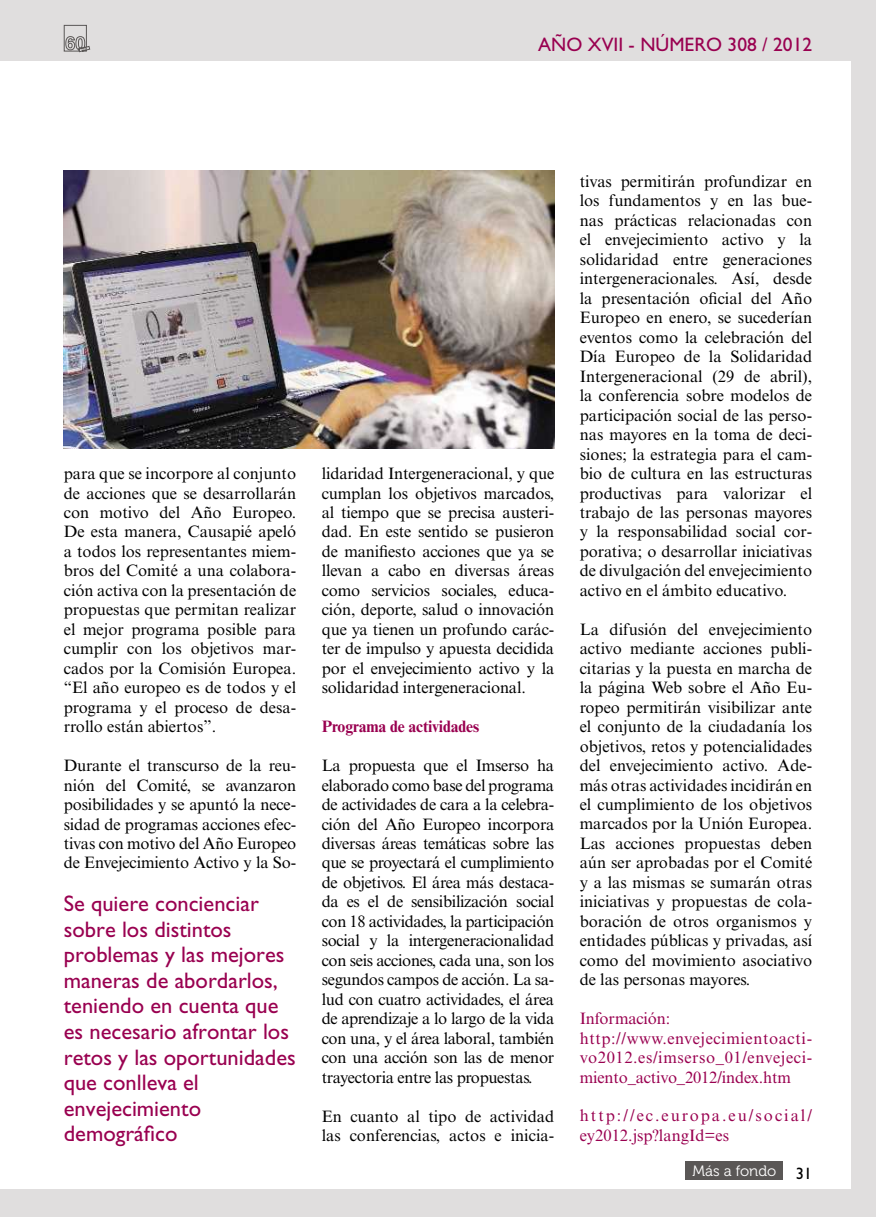
<style>
.page{position:relative;width:876px;height:1217px;background:#fff}
.page>*{position:absolute;margin:0;border:0;box-sizing:border-box;transform-origin:0 0}
.SUMARIO{font:22.5px/25.5px "Gill Sans";color:#990050}
.t1{font:19.5px "Gill Sans";color:#990050}
.t2{font:16.5px/19.5px "Times New Roman MT Std";letter-spacing:-.01em;color:#000;text-align:justify}
.t3{font:16.5px/19.5px "Times New Roman MT Std";letter-spacing:.035em;color:#990050}
.t4{font:16.5px/19.5px "Times New Roman MT Std";letter-spacing:.105em;color:#990050}
.t5{font:700 16.5px "Times New Roman MT Std";letter-spacing:-.01em;color:#990050;scale:.96 1}
.t6{font:16.5px "Gill Sans";color:#000}
.t7{font:15px "Museo 300";color:#fff}
</style>
<div class="page">
<div style="left:0;top:0;width:876px;height:1216px;background:#e0dede"></div>
<div style="left:0;top:61px;width:850px;height:1127px;background:#fff"></div>
<svg style="left:64px;top:25px;width:26px;height:27px"></svg>
<div style="left:685px;top:1161px;width:98px;height:18px;background:#5a5756"></div>
<img style="left:64px;top:170px;width:490px;height:279px">
<p class="t1" style="left:538px;top:33px;width:276px">AÑO XVII - NÚMERO 308 / 2012</p>
<p class="t2" style="left:64px;top:463px;width:234px">para que se incorpore al conjunto de acciones que se desarrollarán con motivo del Año Europeo.<br>De esta manera, Causapié apeló a todos los representantes miem&shy;bros del Comité a una colabora&shy;ción activa con la presentación de propuestas que permitan realizar el mejor programa posible para cumplir con los objetivos mar&shy;cados por la Comisión Europea. “El año europeo es de todos y el programa y el proceso de desa&shy;rrollo están abiertos”.</p>
<p class="t2" style="left:64px;top:755px;width:234px">Durante el transcurso de la reu&shy;nión del Comité, se avanzaron posibilidades y se apuntó la nece&shy;sidad de programas acciones efec&shy;tivas con motivo del Año Europeo de Envejecimiento Activo y la So-</p>
<p class="SUMARIO" style="left:64px;top:890px;width:233px">Se quiere concienciar sobre los distintos problemas y las mejores maneras de abordarlos, teniendo en cuenta que es necesario afrontar los retos y las oportunidades que conlleva el envejecimiento demográfico</p>
<p class="t2" style="left:322px;top:463px;width:234px">lidaridad Intergeneracional, y que cumplan los objetivos marcados, al tiempo que se precisa austeri&shy;dad. En este sentido se pusieron de manifiesto acciones que ya se llevan a cabo en diversas áreas como servicios sociales, educa&shy;ción, deporte, salud o innovación que ya tienen un profundo carác&shy;ter de impulso y apuesta decidida por el envejecimiento activo y la solidaridad intergeneracional.</p>
<p class="t5" style="left:322px;top:716px;width:165px">Programa de actividades</p>
<p class="t2" style="left:322px;top:755px;width:234px">La propuesta que el Imserso ha elaborado como base del programa de actividades de cara a la celebra&shy;ción del Año Europeo incorpora diversas áreas temáticas sobre las que se proyectará el cumplimiento de objetivos. El área más destaca&shy;da es el de sensibilización social con 18 actividades, la participación social y la intergeneracionalidad con seis acciones, cada una, son los segundos campos de acción. La sa&shy;lud con cuatro actividades, el área de aprendizaje a lo largo de la vida con una, y el área laboral, también con una acción son las de menor trayectoria entre las propuestas.</p>
<p class="t2" style="left:322px;top:1105px;width:234px">En cuanto al tipo de actividad las conferencias, actos e inicia-</p>
<p class="t2" style="left:580px;top:172px;width:234px">tivas permitirán profundizar en los fundamentos y en las bue&shy;nas prácticas relacionadas con el envejecimiento activo y la solidaridad entre generaciones intergeneracionales. Así, desde la presentación oficial del Año Europeo en enero, se sucederían eventos como la celebración del Día Europeo de la Solidaridad Intergeneracional (29 de abril), la conferencia sobre modelos de participación social de las perso&shy;nas mayores en la toma de deci&shy;siones; la estrategia para el cam&shy;bio de cultura en las estructuras productivas para valorizar el trabajo de las personas mayores y la responsabilidad social cor&shy;porativa; o desarrollar iniciativas de divulgación del envejecimiento activo en el ámbito educativo.</p>
<p class="t2" style="left:580px;top:619px;width:234px">La difusión del envejecimiento activo mediante acciones publi&shy;citarias y la puesta en marcha de la página Web sobre el Año Eu&shy;ropeo permitirán visibilizar ante el conjunto de la ciudadanía los objetivos, retos y potencialidades del envejecimiento activo. Ade&shy;más otras actividades incidirán en el cumplimiento de los objetivos marcados por la Unión Europea.<br>Las acciones propuestas deben aún ser aprobadas por el Comité y a las mismas se sumarán otras iniciativas y propuestas de cola&shy;boración de otros organismos y entidades públicas y privadas, así como del movimiento asociativo de las personas mayores.</p>
<p class="t3" style="left:580px;top:1008px;width:234px">Información: http://www.envejecimientoacti&shy;vo2012.es/imserso_01/envejeci&shy;miento_activo_2012/index.htm</p>
<p class="t4" style="left:580px;top:1105px;width:234px">http://ec.europa.eu/social/ ey2012.jsp?langId=es</p>
<p class="t7" style="left:692px;top:1162px;width:85px">Más a fondo</p>
<p class="t6" style="left:796px;top:1163px;width:18px">31</p>
</div>
